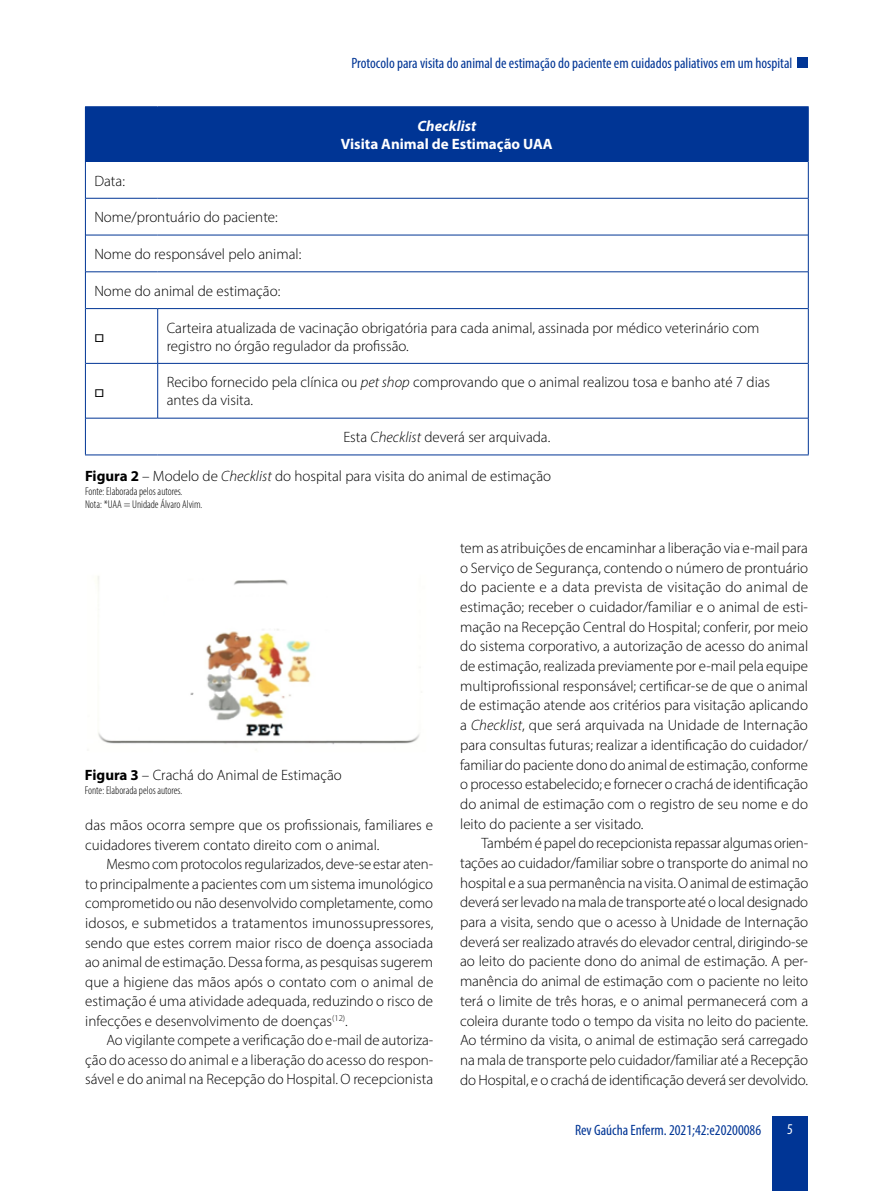
<style>
.page{position:relative;width:893px;height:1191px;background:#fff}
.page>*{position:absolute;margin:0;border:0;box-sizing:border-box;transform-origin:0 0}
.t1{font:300 15px/19.6px "Myriad Pro";color:#000;text-align:justify}
.t2{font:condensed 15px "Myriad Pro";color:#003595}
.t3{font:700 15px "Myriad Pro";color:#fff}
.t4{font:italic 700 15px "Myriad Pro";color:#fff}
.t5{font:15px "Cambria";color:#000}
.t6{font:condensed 15px "Myriad Pro";color:#fff}
.t7{font:300 condensed 11.25px/13.5px "Myriad Pro";color:#000}
.s1{font-style:italic}
.s2{font-weight:700}
</style>
<div class="page">
<div style="left:772px;top:1116px;width:36px;height:75px;background:#003595"></div>
<div style="left:798px;top:57px;width:10px;height:11px;background:#003595"></div>
<div style="left:85px;top:107px;width:723px;height:54px;background:#003595"></div>
<hr style="left:85px;top:106px;width:73px;height:1px;background:#003595">
<hr style="left:158px;top:106px;width:651px;height:1px;background:#003595">
<hr style="left:808px;top:107px;width:1px;height:54px;background:#003595">
<hr style="left:85px;top:161px;width:1px;height:37px;background:#003595">
<hr style="left:808px;top:161px;width:1px;height:37px;background:#003595">
<hr style="left:85px;top:198px;width:1px;height:37px;background:#003595">
<hr style="left:808px;top:198px;width:1px;height:37px;background:#003595">
<hr style="left:85px;top:235px;width:1px;height:37px;background:#003595">
<hr style="left:808px;top:235px;width:1px;height:37px;background:#003595">
<hr style="left:85px;top:272px;width:1px;height:36px;background:#003595">
<hr style="left:808px;top:272px;width:1px;height:36px;background:#003595">
<hr style="left:85px;top:308px;width:1px;height:55px;background:#003595">
<hr style="left:808px;top:308px;width:1px;height:55px;background:#003595">
<hr style="left:85px;top:363px;width:1px;height:55px;background:#003595">
<hr style="left:808px;top:363px;width:1px;height:55px;background:#003595">
<hr style="left:85px;top:418px;width:1px;height:36px;background:#003595">
<hr style="left:808px;top:418px;width:1px;height:36px;background:#003595">
<hr style="left:85px;top:454px;width:73px;height:1px;background:#003595">
<hr style="left:158px;top:454px;width:651px;height:1px;background:#003595">
<hr style="left:86px;top:161px;width:72px;height:1px;background:#003595">
<hr style="left:158px;top:161px;width:650px;height:1px;background:#003595">
<hr style="left:86px;top:198px;width:72px;height:1px;background:#003595">
<hr style="left:158px;top:198px;width:650px;height:1px;background:#003595">
<hr style="left:86px;top:235px;width:72px;height:1px;background:#003595">
<hr style="left:158px;top:235px;width:650px;height:1px;background:#003595">
<hr style="left:86px;top:271px;width:72px;height:1px;background:#003595">
<hr style="left:158px;top:271px;width:650px;height:1px;background:#003595">
<hr style="left:86px;top:308px;width:72px;height:1px;background:#003595">
<hr style="left:158px;top:308px;width:650px;height:1px;background:#003595">
<hr style="left:157px;top:309px;width:1px;height:54px;background:#003595">
<hr style="left:86px;top:363px;width:72px;height:1px;background:#003595">
<hr style="left:158px;top:363px;width:650px;height:1px;background:#003595">
<hr style="left:157px;top:363px;width:1px;height:55px;background:#003595">
<hr style="left:86px;top:418px;width:72px;height:1px;background:#003595">
<hr style="left:158px;top:418px;width:650px;height:1px;background:#003595">
<img style="left:97px;top:576px;width:324px;height:174px">
<p class="t2" style="left:351px;top:54px;width:442px">Protocolo para visita do animal de estimação do paciente em cuidados paliativos em um hospital</p>
<p class="t4" style="left:417px;top:116px;width:60px">Checklist</p>
<p class="t3" style="left:341px;top:134px;width:213px">Visita Animal de Estimação UAA</p>
<p class="t1" style="left:94px;top:170px;width:32px">Data:</p>
<p class="t1" style="left:94px;top:207px;width:185px">Nome/prontuário do paciente:</p>
<p class="t1" style="left:94px;top:244px;width:208px">Nome do responsável pelo animal:</p>
<p class="t1" style="left:94px;top:281px;width:187px">Nome do animal de estimação:</p>
<p class="t5" style="left:94px;top:328px;width:11px">□</p>
<p class="t1" style="left:167px;top:318px;width:594px;line-height:18px">Carteira atualizada de vacinação obrigatória para cada animal, assinada por médico veterinário com registro no órgão regulador da profissão.</p>
<p class="t5" style="left:94px;top:383px;width:11px">□</p>
<p class="t1" style="left:167px;top:373px;width:605px;line-height:18px">Recibo fornecido pela clínica ou <span class="s1">pet shop</span> comprovando que o animal realizou tosa e banho até 7 dias antes da visita.</p>
<p class="t1" style="left:343px;top:427px;width:209px">Esta <span class="s1">Checklist</span> deverá ser arquivada.</p>
<p class="t1" style="left:85px;top:466px;width:468px"><span class="s2">Figura 2</span> – Modelo de <span class="s1">Checklist</span> do hospital para visita do animal de estimação</p>
<p class="t7" style="left:85px;top:484px;width:119px">Fonte: Elaborada pelos autores.<br>Nota: *UAA = Unidade Álvaro Alvim.</p>
<p class="t1" style="left:85px;top:765px;width:259px"><span class="s2">Figura 3</span> – Crachá do Animal de Estimação</p>
<p class="t7" style="left:85px;top:783px;width:99px">Fonte: Elaborada pelos autores.</p>
<p class="t1" style="left:85px;top:815px;width:349px">das mãos ocorra sempre que os profissionais, familiares e cuidadores tiverem contato direito com o animal.</p>
<p class="t1" style="left:85px;top:854px;width:350px;text-indent:21px">Mesmo com protocolos regularizados, deve-se estar aten&shy;to principalmente a pacientes com um sistema imunológico comprometido ou não desenvolvido completamente, como idosos, e submetidos a tratamentos imunossupressores, sendo que estes correm maior risco de doença associada ao animal de estimação. Dessa forma, as pesquisas sugerem que a higiene das mãos após o contato com o animal de estimação é uma atividade adequada, reduzindo o risco de infecções e desenvolvimento de doenças<sup>(12)</sup>.</p>
<p class="t1" style="left:85px;top:1030px;width:349px;text-indent:21px">Ao vigilante compete a verificação do e-mail de autoriza&shy;ção do acesso do animal e a liberação do acesso do respon&shy;sável e do animal na Recepção do Hospital. O recepcionista</p>
<p class="t1" style="left:460px;top:538px;width:350px">tem as atribuições de encaminhar a liberação via e-mail para o Serviço de Segurança, contendo o número de prontuário do paciente e a data prevista de visitação do animal de estimação; receber o cuidador/familiar e o animal de esti&shy;mação na Recepção Central do Hospital; conferir, por meio do sistema corporativo, a autorização de acesso do animal de estimação, realizada previamente por e-mail pela equipe multiprofissional responsável; certificar-se de que o animal de estimação atende aos critérios para visitação aplicando a <span class="s1">Checklist</span>, que será arquivada na Unidade de Internação para consultas futuras; realizar a identificação do cuidador/ familiar do paciente dono do animal de estimação, conforme o processo estabelecido; e fornecer o crachá de identificação do animal de estimação com o registro de seu nome e do leito do paciente a ser visitado.</p>
<p class="t1" style="left:460px;top:833px;width:350px;text-indent:21px">Também é papel do recepcionista repassar algumas orien&shy;tações ao cuidador/familiar sobre o transporte do animal no hospital e a sua permanência na visita. O animal de estimação deverá ser levado na mala de transporte até o local designado para a visita, sendo que o acesso à Unidade de Internação deverá ser realizado através do elevador central, dirigindo-se ao leito do paciente dono do animal de estimação. A per&shy;manência do animal de estimação com o paciente no leito terá o limite de três horas, e o animal permanecerá com a coleira durante todo o tempo da visita no leito do paciente.<br>Ao término da visita, o animal de estimação será carregado na mala de transporte pelo cuidador/familiar até a Recepção do Hospital, e o crachá de identificação deverá ser devolvido.</p>
<p class="t2" style="left:575px;top:1121px;width:188px">Rev Gaúcha Enferm. 2021;42:e20200086</p>
<p class="t6" style="left:787px;top:1120px;width:7px">5</p>
</div>
